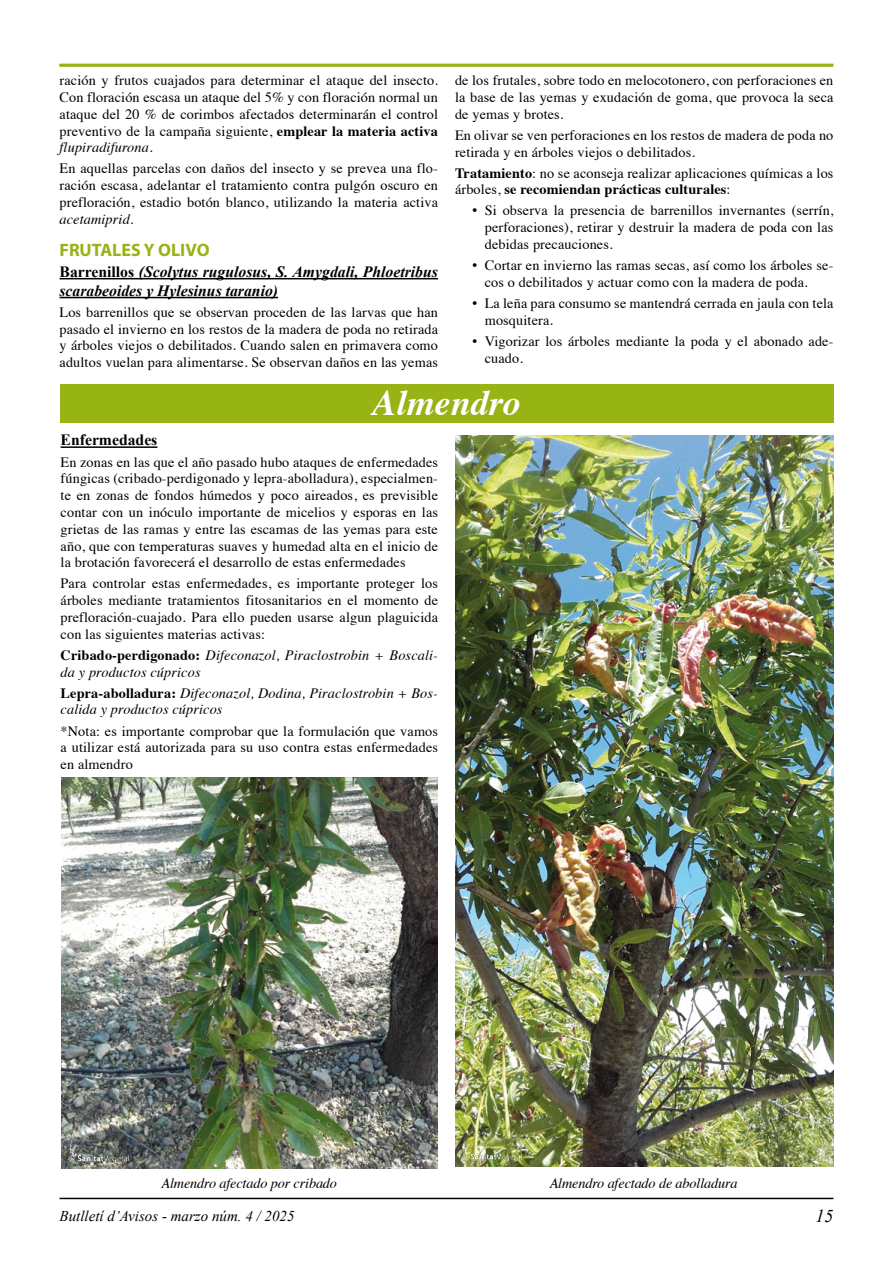
<style>
.page{position:relative;width:893px;height:1263px;background:#fff}
.page>*{position:absolute;margin:0;border:0;box-sizing:border-box;transform-origin:0 0}
.t1{font:italic 700 36px "Times";color:#fff}
.t2{font:700 18px "Myriad Pro";color:#97b314}
.t3{font:italic 18px "Times New Roman";color:#000}
.t4{font:italic 700 15.75px/18.9px "Times New Roman";color:#000}
.t5{font:700 15.75px "Times New Roman";color:#000}
.t6{font:italic 15px "Times New Roman";color:#000}
.t7{font:14.25px/16.8px "Times";letter-spacing:.01em;color:#000;text-align:justify}
.t8{font:italic 14.25px/16.8px "Times";letter-spacing:.01em;color:#000}
.t9{font:italic 14.25px "Times";letter-spacing:-.01em;color:#000}
.s1{font-weight:700}
.s2{font-style:italic}
.s3{font-style:normal}
.s4{font-family:"Times New Roman";font-size:15px}
.s5{font-weight:700;font-style:normal}
</style>
<div class="page">
<hr style="left:60px;top:1198px;width:773px;height:1px;background:#000">
<hr style="left:59px;top:64px;width:774px;height:3px;background:#97b314">
<div style="left:60px;top:385px;width:773px;height:38px;background:#97b314"></div>
<hr style="left:60px;top:278px;width:378px;height:1px;background:#000">
<hr style="left:60px;top:297px;width:218px;height:1px;background:#000">
<hr style="left:61px;top:446px;width:96px;height:2px;background:#000">
<img style="left:62px;top:777px;width:375px;height:391px">
<img style="left:455px;top:436px;width:378px;height:730px">
<img style="left:462px;top:1142px;width:59px;height:19px">
<img style="left:69px;top:1144px;width:60px;height:18px">
<p class="t7" style="left:60px;top:71px;width:380px">ración y frutos cuajados para determinar el ataque del insecto.<br>Con floración escasa un ataque del 5% y con floración normal un ataque del 20 % de corimbos afectados determinarán el control preventivo de la campaña siguiente, <span class="s1">emplear la materia activa </span><span class="s2">flupiradifurona</span>.</p>
<p class="t7" style="left:60px;top:159px;width:380px">En aquellas parcelas con daños del insecto y se prevea una flo&shy;ración escasa, adelantar el tratamiento contra pulgón oscuro en prefloración, estadio botón blanco, utilizando la materia activa</p>
<p class="t8" style="left:60px;top:210px;width:76px">acetamiprid.</p>
<p class="t2" style="left:60px;top:238px;width:152px">FRUTALES Y OLIVO</p>
<p class="t4" style="left:60px;top:262px;width:380px"><span class="s3">Barrenillos</span> (Scolytus rugulosus, S. Amygdali, Phloetribus scarabeoides y Hylesinus taranio)</p>
<p class="t7" style="left:60px;top:302px;width:380px">Los barrenillos que se observan proceden de las larvas que han pasado el invierno en los restos de la madera de poda no retirada y árboles viejos o debilitados. Cuando salen en primavera como adultos vuelan para alimentarse. Se observan daños en las yemas</p>
<p class="t7" style="left:455px;top:71px;width:380px">de los frutales, sobre todo en melocotonero, con perforaciones en la base de las yemas y exudación de goma, que provoca la seca de yemas y brotes.</p>
<p class="t7" style="left:455px;top:125px;width:380px">En olivar se ven perforaciones en los restos de madera de poda no retirada y en árboles viejos o debilitados.</p>
<p class="t7" style="left:455px;top:163px;width:380px"><span class="s1">Tratamiento</span>: no se aconseja realizar aplicaciones químicas a los árboles, <span class="s1">se recomiendan prácticas culturales</span>:</p>
<p class="t7" style="left:485px;top:201px;width:350px;text-indent:-13px"><span class="s4">•</span> Si observa la presencia de barrenillos invernantes (serrín, perforaciones), retirar y destruir la madera de poda con las debidas precauciones.</p>
<p class="t7" style="left:485px;top:256px;width:350px;text-indent:-13px"><span class="s4">•</span> Cortar en invierno las ramas secas, así como los árboles se&shy;cos o debilitados y actuar como con la madera de poda.</p>
<p class="t7" style="left:485px;top:294px;width:350px;text-indent:-13px"><span class="s4">•</span> La leña para consumo se mantendrá cerrada en jaula con tela mosquitera.</p>
<p class="t7" style="left:485px;top:331px;width:350px;text-indent:-13px"><span class="s4">•</span> Vigorizar los árboles mediante la poda y el abonado ade&shy;cuado.</p>
<h1 class="t1" style="left:372px;top:369px;width:150px">Almendro</h1>
<p class="t5" style="left:61px;top:431px;width:98px">Enfermedades</p>
<p class="t7" style="left:61px;top:452px;width:379px">En zonas en las que el año pasado hubo ataques de enfermedades fúngicas (cribado-perdigonado y lepra-abolladura), especialmen&shy;te en zonas de fondos húmedos y poco aireados, es previsible contar con un inóculo importante de micelios y esporas en las grietas de las ramas y entre las escamas de las yemas para este año, que con temperaturas suaves y humedad alta en el inicio de la brotación favorecerá el desarrollo de estas enfermedades</p>
<p class="t7" style="left:61px;top:574px;width:379px">Para controlar estas enfermedades, es importante proteger los árboles mediante tratamientos fitosanitarios en el momento de prefloración-cuajado. Para ello pueden usarse algun plaguicida con las siguientes materias activas:</p>
<p class="t8" style="left:61px;top:646px;width:379px"><span class="s5">Cribado-perdigonado:</span> Difeconazol, Piraclostrobin + Boscali&shy;da y productos cúpricos</p>
<p class="t8" style="left:61px;top:684px;width:379px"><span class="s5">Lepra-abolladura:</span> Difeconazol, Dodina, Piraclostrobin + Bos&shy;calida y productos cúpricos</p>
<p class="t7" style="left:61px;top:721px;width:379px">*Nota: es importante comprobar que la formulación que vamos a utilizar está autorizada para su uso contra estas enfermedades en almendro</p>
<p class="t9" style="left:161px;top:1170px;width:177px">Almendro afectado por cribado</p>
<p class="t9" style="left:550px;top:1170px;width:189px">Almendro afectado de abolladura</p>
<p class="t6" style="left:60px;top:1207px;width:236px">Butlletí d’Avisos - marzo núm. 4 / 2025</p>
<p class="t3" style="left:815px;top:1206px;width:19px">15</p>
</div>
